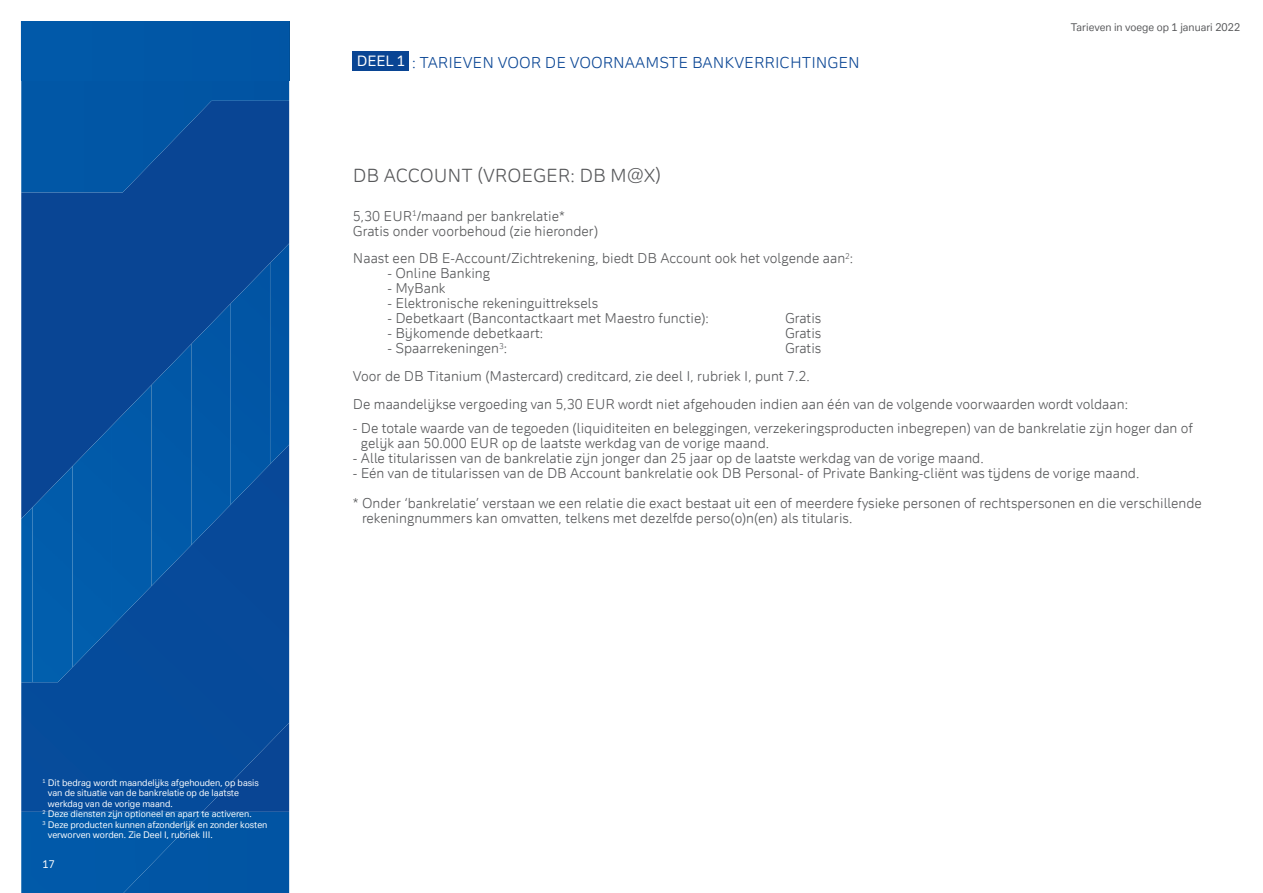
<style>
.page{position:relative;width:1263px;height:893px;background:#fff}
.page>*{position:absolute;margin:0;border:0;box-sizing:border-box;transform-origin:0 0}
.t1{font:18px "Deutsche Bank Display";color:#57585a}
.t2{font:15px "Deutsche Bank Display";color:#094594}
.t3{font:13.5px/15px "Deutsche Bank Display";color:#57585a}
.t4{font:10.5px "Deutsche Bank Text";color:#57585a}
.t5{font:10.5px "Deutsche Bank Text";color:#fff}
.t6{font:9px "Deutsche Bank Text";color:#fff}
.s1{font-family:"Deutsche Bank Text";font-size:14.1px;color:#fff}
</style>
<div class="page">
<div style="left:21px;top:192px;width:268px;height:51px;background:#094594"></div>
<div style="left:21px;top:243px;width:247px;height:202px;background:#094594"></div>
<div style="left:21px;top:445px;width:268px;height:367px;background:#064b9a"></div>
<img style="left:268px;top:243px;width:21px;height:223px">
<img style="left:229px;top:263px;width:41px;height:243px">
<img style="left:191px;top:303px;width:40px;height:242px">
<img style="left:150px;top:344px;width:41px;height:244px">
<img style="left:110px;top:385px;width:41px;height:243px">
<img style="left:73px;top:426px;width:39px;height:241px">
<img style="left:31px;top:466px;width:42px;height:216px">
<img style="left:21px;top:507px;width:12px;height:175px">
<div style="left:202px;top:812px;width:87px;height:81px;background:#0155a3"></div>
<div style="left:21px;top:812px;width:181px;height:81px;background:#0159a8"></div>
<svg style="left:21px;top:80px;width:268px;height:112px;background:#04509e"></svg>
<div style="left:21px;top:21px;width:268px;height:59px;background:#0157a6"></div>
<div style="left:353px;top:52px;width:56px;height:19px;background:#094594"></div>
<p class="t2" style="left:357px;top:53px;width:505px"><span class="s1">DEEL 1</span> : TARIEVEN VOOR DE VOORNAAMSTE BANKVERRICHTINGEN</p>
<p class="t4" style="left:1071px;top:20px;width:171px">Tarieven in voege op 1 januari 2022</p>
<h1 class="t1" style="left:353px;top:164px;width:309px">DB ACCOUNT (VROEGER: DB M@X)</h1>
<p class="t3" style="left:353px;top:208px;width:247px">5,30 EUR<sup>1</sup>/maand per bankrelatie*<br>Gratis onder voorbehoud (zie hieronder)</p>
<p class="t3" style="left:353px;top:251px;width:502px">Naast een DB E-Account/Zichtrekening, biedt DB Account ook het volgende aan<sup>2</sup>:</p>
<p class="t3" style="left:387px;top:266px;width:104px">- Online Banking</p>
<p class="t3" style="left:387px;top:281px;width:60px">- MyBank</p>
<p class="t3" style="left:387px;top:296px;width:212px">- Elektronische rekeninguittreksels</p>
<p class="t3" style="left:387px;top:311px;width:323px">- Debetkaart (Bancontactkaart met Maestro functie):</p>
<p class="t3" style="left:785px;top:311px;width:38px">Gratis</p>
<p class="t3" style="left:387px;top:326px;width:157px">- Bijkomende debetkaart:</p>
<p class="t3" style="left:785px;top:326px;width:38px">Gratis</p>
<p class="t3" style="left:387px;top:341px;width:121px">- Spaarrekeningen<sup>3</sup>:</p>
<p class="t3" style="left:353px;top:335px;width:777px;line-height:27.8px;text-indent:432px">Gratis<br>Voor de DB Titanium (Mastercard) creditcard, zie deel I, rubriek I, punt 7.2.<br>De maandelijkse vergoeding van 5,30 EUR wordt niet afgehouden indien aan één van de volgende voorwaarden wordt voldaan:</p>
<p class="t3" style="left:361px;top:420px;width:833px;text-indent:-8px">- De totale waarde van de tegoeden (liquiditeiten en beleggingen, verzekeringsproducten inbegrepen) van de bankrelatie zijn hoger dan of gelijk aan 50.000 EUR op de laatste werkdag van de vorige maand.</p>
<p class="t3" style="left:353px;top:450px;width:632px">- Alle titularissen van de bankrelatie zijn jonger dan 25 jaar op de laatste werkdag van de vorige maand.</p>
<p class="t3" style="left:353px;top:465px;width:788px">- Eén van de titularissen van de DB Account bankrelatie ook DB Personal- of Private Banking-cliënt was tijdens de vorige maand.</p>
<p class="t3" style="left:362px;top:495px;width:841px;text-indent:-9px">* Onder ‘bankrelatie’ verstaan we een relatie die exact bestaat uit een of meerdere fysieke personen of rechtspersonen en die verschillende rekeningnummers kan omvatten, telkens met dezelfde perso(o)n(en) als titularis.</p>
<p class="t6" style="left:43px;top:777px;width:218px"><sup>1</sup> Dit bedrag wordt maandelijks afgehouden, op basis</p>
<p class="t6" style="left:48px;top:787px;width:193px">van de situatie van de bankrelatie op de laatste</p>
<p class="t6" style="left:48px;top:798px;width:127px">werkdag van de vorige maand.</p>
<p class="t6" style="left:43px;top:808px;width:211px"><sup>2</sup> Deze diensten zijn optioneel en apart te activeren.</p>
<p class="t6" style="left:43px;top:819px;width:227px"><sup>3</sup> Deze producten kunnen afzonderlijk en zonder kosten</p>
<p class="t6" style="left:48px;top:829px;width:167px">verworven worden. Zie Deel I, rubriek III.</p>
<p class="t5" style="left:43px;top:858px;width:14px">17</p>
</div>
